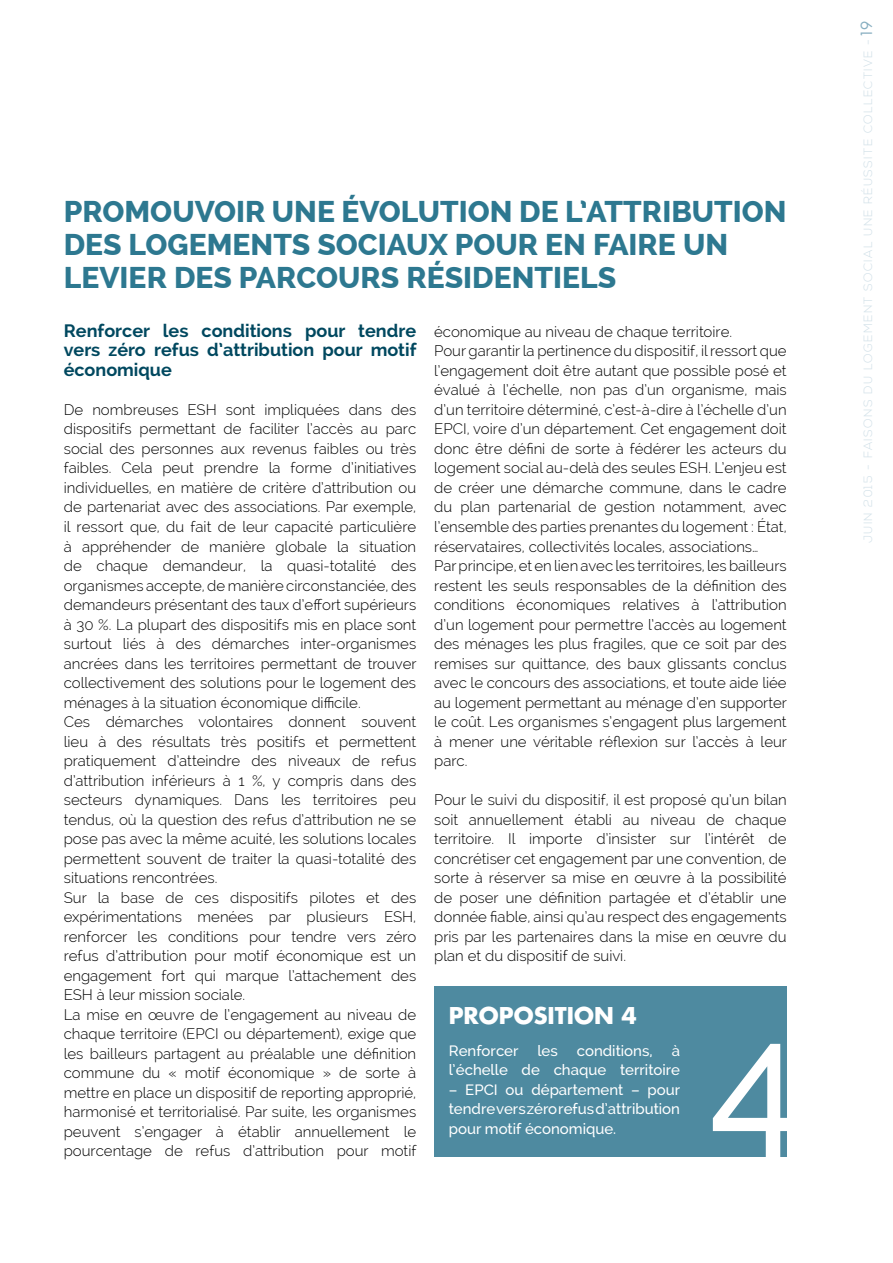
<style>
.page{position:relative;width:893px;height:1263px;background:#fff}
.page>*{position:absolute;margin:0;border:0;box-sizing:border-box;transform-origin:0 0}
.t1{font:500 164.85px "Raleway";color:#fff}
.tête_de_chapitre{font:800 30px/33px "Raleway";color:#2d7890}
.t2{font:700 22.5px "Futura";color:#fff}
.inter_chap{font:700 18px/19.5px "Raleway";color:#00485f;text-align:justify}
.texte_courant{font:300 15px/19.5px "Raleway";color:#000;text-align:justify}
.t3{font:500 15px/19.5px "Raleway";color:#fff;text-align:right}
.t4{font:300 12px "Nexa";letter-spacing:.1em;color:#d1e0e8}
.s1{font-family:"Futura";font-weight:400;font-size:15px;color:#88afc1}
</style>
<div class="page">
<div style="left:434px;top:986px;width:353px;height:171px;background:#4e8aa0"></div>
<p class="tête_de_chapitre" style="left:64px;top:195px;width:724px">PROMOUVOIR UNE ÉVOLUTION DE L’ATTRIBUTION<br>DES LOGEMENTS SOCIAUX POUR EN FAIRE UN<br>LEVIER DES PARCOURS RÉSIDENTIELS</p>
<p class="inter_chap" style="left:64px;top:321px;width:354px">Renforcer les conditions pour tendre vers zéro refus d’attribution pour motif économique</p>
<p class="texte_courant" style="left:64px;top:400px;width:354px">De nombreuses ESH sont impliquées dans des dispositifs permettant de faciliter l’accès au parc social des personnes aux revenus faibles ou très faibles. Cela peut prendre la forme d’initiatives individuelles, en matière de critère d’attribution ou de partenariat avec des associations. Par exemple, il ressort que, du fait de leur capacité particulière à appréhender de manière globale la situation de chaque demandeur, la quasi-totalité des organismes accepte, de manière circonstanciée, des demandeurs présentant des taux d’effort supérieurs à 30 %. La plupart des dispositifs mis en place sont surtout liés à des démarches inter-organismes ancrées dans les territoires permettant de trouver collectivement des solutions pour le logement des ménages à la situation économique difficile.</p>
<p class="texte_courant" style="left:64px;top:712px;width:354px">Ces démarches volontaires donnent souvent lieu à des résultats très positifs et permettent pratiquement d’atteindre des niveaux de refus d’attribution inférieurs à 1 %, y compris dans des secteurs dynamiques. Dans les territoires peu tendus, où la question des refus d’attribution ne se pose pas avec la même acuité, les solutions locales permettent souvent de traiter la quasi-totalité des situations rencontrées.</p>
<p class="texte_courant" style="left:64px;top:887px;width:354px">Sur la base de ces dispositifs pilotes et des expérimentations menées par plusieurs ESH, renforcer les conditions pour tendre vers zéro refus d’attribution pour motif économique est un engagement fort qui marque l’attachement des ESH à leur mission sociale.</p>
<p class="texte_courant" style="left:64px;top:1004px;width:354px">La mise en œuvre de l’engagement au niveau de chaque territoire (EPCI ou département), exige que les bailleurs partagent au préalable une définition commune du « motif économique » de sorte à mettre en place un dispositif de reporting approprié, harmonisé et territorialisé. Par suite, les organismes peuvent s’engager à établir annuellement le pourcentage de refus d’attribution pour motif</p>
<p class="texte_courant" style="left:434px;top:322px;width:299px">économique au niveau de chaque territoire.</p>
<p class="texte_courant" style="left:434px;top:341px;width:354px">Pour garantir la pertinence du dispositif, il ressort que l’engagement doit être autant que possible posé et évalué à l’échelle, non pas d’un organisme, mais d’un territoire déterminé, c’est-à-dire à l’échelle d’un EPCI, voire d’un département. Cet engagement doit donc être défini de sorte à fédérer les acteurs du logement social au-delà des seules ESH. L’enjeu est de créer une démarche commune, dans le cadre du plan partenarial de gestion notamment, avec l’ensemble des parties prenantes du logement : État, réservataires, collectivités locales, associations…</p>
<p class="texte_courant" style="left:434px;top:556px;width:354px">Par principe, et en lien avec les territoires, les bailleurs restent les seuls responsables de la définition des conditions économiques relatives à l’attribution d’un logement pour permettre l’accès au logement des ménages les plus fragiles, que ce soit par des remises sur quittance, des baux glissants conclus avec le concours des associations, et toute aide liée au logement permettant au ménage d’en supporter le coût. Les organismes s’engagent plus largement à mener une véritable réflexion sur l’accès à leur parc.</p>
<p class="texte_courant" style="left:434px;top:790px;width:354px">Pour le suivi du dispositif, il est proposé qu’un bilan soit annuellement établi au niveau de chaque territoire. Il importe d’insister sur l’intérêt de concrétiser cet engagement par une convention, de sorte à réserver sa mise en œuvre à la possibilité de poser une définition partagée et d’établir une donnée fiable, ainsi qu’au respect des engagements pris par les partenaires dans la mise en œuvre du plan et du dispositif de suivi.</p>
<p class="t2" style="left:449px;top:1000px;width:190px">PROPOSITION 4</p>
<p class="t3" style="left:449px;top:1041px;width:111px">Renforcer les</p>
<p class="t3" style="left:577px;top:1041px;width:77px">conditions,</p>
<p class="t1" style="left:709px;top:985px;width:92px">4</p>
<p class="t3" style="left:449px;top:1041px;width:233px">à<br>l’échelle de chaque territoire</p>
<p class="t3" style="left:449px;top:1080px;width:233px;text-align:justify">– EPCI ou département – pour tendre vers zéro refus d’attribution pour motif économique.</p>
<p class="t4" style="left:861px;top:543px;width:523px;rotate:-90deg">JUIN 2015 - FAISONS DU LOGEMENT SOCIAL UNE RÉUSSITE COLLECTIVE -<span class="s1">19</span></p>
</div>
